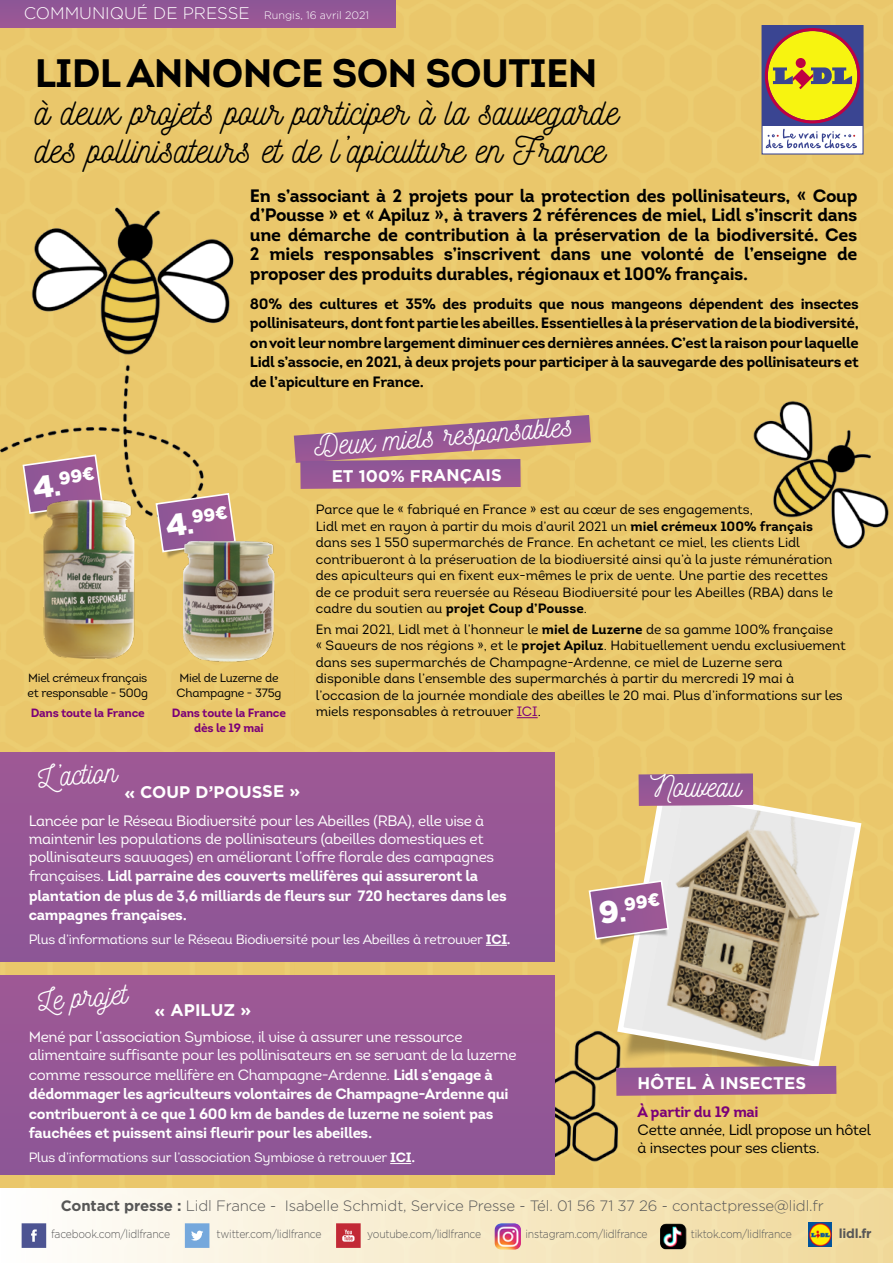
<style>
.page{position:relative;width:893px;height:1263px;background:#fff}
.page>*{position:absolute;margin:0;border:0;box-sizing:border-box;transform-origin:0 0}
.t1{font:700 39.6px "Intro";letter-spacing:-.02em;color:#000}
.t2{font:36.9px/37.2px "Nickainley";color:#000}
.t3{font:30px "Nickainley";color:#fff}
.t4{font:700 18px/19.5px "Intro";letter-spacing:-.02em;color:#000;text-align:justify}
.t5{font:700 16.8px "Gotham";letter-spacing:-.01em;color:#fff}
.t6{font:300 16.8px "Gotham";color:#fff}
.t7{font:15px/18px "Intro Book Alt";letter-spacing:-.02em;color:#fff}
.t8{font:700 15px/19.5px "Intro";letter-spacing:-.02em;color:#000;text-align:justify}
.t9{font:700 15px/19.5px "Intro";letter-spacing:-.02em;color:#fff}
.t10{font:300 15px "Gotham";letter-spacing:-.01em;color:#575757}
.t11{font:15px/18px "Intro Book Alt";letter-spacing:-.02em;color:#000}
.t12{font:700 15px "Intro";letter-spacing:-.02em;color:#7b0078}
.t13{font:13.5px/16.5px "Intro Book Alt";color:#000}
.t14{font:13.5px "Intro Book Alt";letter-spacing:-.02em;color:#fff}
.t15{font:700 13.5px "Intro";color:#000}
.t16{font:700 13.05px "Gotham";letter-spacing:-.02em;color:#575757}
.t17{font:12px/15px "Intro Book Alt";letter-spacing:-.02em;color:#000}
.t18{font:700 12px/15px "Intro";letter-spacing:-.02em;color:#7b0078;text-align:center}
.t19{font:300 11.55px "Gotham";letter-spacing:-.02em;color:#575757;scale:.9 1}
.s1{font-size:10.8px}
.s2{font-family:"Intro";font-weight:700}
.s3{font-family:"Intro Book Alt";font-weight:400}
.s4{color:#7b0078}
.s5{font-weight:700}
</style>
<div class="page">
<div style="left:0;top:0;width:893px;height:1188px;background:#eac76b"></div>
<div style="left:0;top:651px;width:294px;height:325px;background:#eac76b"></div>
<img style="left:575px;top:387px;width:318px;height:370px">
<div style="left:762px;top:26px;width:101px;height:128px;background:#fff"></div>
<svg style="left:766px;top:129px;width:91px;height:19px"></svg>
<div style="left:762px;top:25px;width:101px;height:101px;background:#3a4592"></div>
<svg style="left:765px;top:28px;width:95px;height:95px"></svg>
<div style="left:602px;top:997px;width:232px;height:119px;background:#eac76b"></div>
<svg style="left:614px;top:785px;width:250px;height:285px;background:#cbbd9d"></svg>
<div style="left:0;top:0;width:395px;height:28px;background:#955796"></div>
<svg style="left:294px;top:415px;width:297px;height:74px;background:#b37f87"></svg>
<svg style="left:616px;top:1066px;width:220px;height:30px;background:#9a5e92"></svg>
<svg style="left:639px;top:773px;width:114px;height:33px;background:#995c95"></svg>
<div style="left:0;top:752px;width:555px;height:210px;background:#965796"></div>
<div style="left:0;top:976px;width:555px;height:198px;background:#965796"></div>
<img style="left:26px;top:515px;width:9px;height:12px">
<img style="left:159px;top:553px;width:17px;height:12px">
<img style="left:593px;top:920px;width:82px;height:33px">
<div style="left:0;top:1188px;width:893px;height:75px;background:linear-gradient(to right,#fffffe,#eed899)"></div>
<img style="left:808px;top:1223px;width:23px;height:23px">
<svg style="left:22px;top:1223px;width:24px;height:25px"></svg>
<svg style="left:185px;top:1223px;width:24px;height:25px"></svg>
<svg style="left:336px;top:1223px;width:25px;height:25px"></svg>
<img style="left:495px;top:1223px;width:26px;height:26px">
<img style="left:660px;top:1223px;width:26px;height:26px">
<img style="left:35px;top:491px;width:106px;height:173px">
<img style="left:176px;top:499px;width:106px;height:165px">
<svg style="left:517px;top:717px;width:21px;height:1px"></svg>
<svg style="left:486px;top:945px;width:21px;height:1px"></svg>
<svg style="left:390px;top:1163px;width:21px;height:1px"></svg>
<svg style="left:22px;top:453px;width:82px;height:62px;background:#ab7e8c"></svg>
<svg style="left:155px;top:492px;width:82px;height:61px;background:#ab7e92"></svg>
<svg style="left:588px;top:879px;width:82px;height:61px;background:#b1839f"></svg>
<p class="t6" style="left:24px;top:2px;width:347px">COMMUNIQUÉ DE PRESSE <span class="s1">Rungis, 16 avril 2021</span></p>
<h1 class="t1" style="left:35px;top:48px;width:564px">LIDL ANNONCE SON SOUTIEN</h1>
<h2 class="t2" style="left:35px;top:93px;width:585px">à deux projets pour participer à la sauvegarde des pollinisateurs et de l’apiculture en France</h2>
<p class="t4" style="left:250px;top:186px;width:609px">En s’associant à 2 projets pour la protection des pollinisateurs, « Coup d’Pousse » et « Apiluz », à travers 2 références de miel, Lidl s’inscrit dans une démarche de contribution à la préservation de la biodiversité. Ces 2 miels responsables s’inscrivent dans une volonté de l’enseigne de proposer des produits durables, régionaux et 100% français.</p>
<p class="t8" style="left:250px;top:294px;width:611px">80% des cultures et 35% des produits que nous mangeons dépendent des insectes pollinisateurs, dont font partie les abeilles. Essentielles à la préservation de la biodiversité, on voit leur nombre largement diminuer ces dernières années. C’est la raison pour laquelle Lidl s’associe, en 2021, à deux projets pour participer à la sauvegarde des pollinisateurs et de l’apiculture en France.</p>
<h3 class="t3" style="left:312px;top:428px;width:261px;rotate:-5deg">Deux miels responsables</h3>
<p class="t17" style="left:27px;top:670px;width:122px">Miel crémeux français et responsable - 500g</p>
<p class="t18" style="left:31px;top:705px;width:116px">Dans toute la France</p>
<p class="t17" style="left:177px;top:670px;width:106px">Miel de Luzerne de<br>Champagne - 375g</p>
<p class="t18" style="left:172px;top:705px;width:116px">Dans toute la France dès le 19 mai</p>
<h3 class="t3" style="left:36px;top:758px;width:80px;rotate:-5deg">L’action</h3>
<p class="t5" style="left:124px;top:781px;width:177px">« COUP D’POUSSE »</p>
<p class="t5" style="left:332px;top:464px;width:172px">ET 100% FRANÇAIS</p>
<p class="t13" style="left:316px;top:501px;width:519px">Parce que le « fabriqué en France » est au cœur de ses engagements,<br>Lidl met en rayon à partir du mois d’avril 2021 un <span class="s2">miel crémeux 100% français </span>dans ses 1 550 supermarchés de France. En achetant ce miel, les clients Lidl contribueront à la préservation de la biodiversité ainsi qu’à la juste rémunération des apiculteurs qui en fixent eux-mêmes le prix de vente. Une partie des recettes de ce produit sera reversée au Réseau Biodiversité pour les Abeilles (RBA) dans le</p>
<p class="t15" style="left:316px;top:600px;width:273px"><span class="s3">cadre du soutien au</span> projet Coup d’Pousse<span class="s3">.</span></p>
<p class="t13" style="left:316px;top:621px;width:531px">En mai 2021, Lidl met à l’honneur le <span class="s2">miel de Luzerne</span> de sa gamme 100% française<br>« Saveurs de nos régions », et le <span class="s2">projet Apiluz</span>. Habituellement vendu exclusivement dans ses supermarchés de Champagne-Ardenne, ce miel de Luzerne sera disponible dans l’ensemble des supermarchés à partir du mercredi 19 mai à l’occasion de la journée mondiale des abeilles le 20 mai. Plus d’informations sur les miels responsables à retrouver <span class="s4">ICI</span>.</p>
<h3 class="t3" style="left:650px;top:767px;width:92px">Nouveau</h3>
<p class="t7" style="left:29px;top:811px;width:467px">Lancée par le Réseau Biodiversité pour les Abeilles (RBA), elle vise à maintenir les populations de pollinisateurs (abeilles domestiques et pollinisateurs sauvages) en améliorant l’offre florale des campagnes</p>
<p class="t9" style="left:29px;top:866px;width:480px"><span class="s3">françaises.</span> Lidl parraine des couverts mellifères qui assureront la plantation de plus de 3,6 milliards de fleurs sur 720 hectares dans les campagnes françaises.</p>
<p class="t14" style="left:29px;top:931px;width:483px">Plus d’informations sur le Réseau Biodiversité pour les Abeilles à retrouver <span class="s2">ICI.</span></p>
<h3 class="t3" style="left:36px;top:981px;width:91px;rotate:-5deg">Le projet</h3>
<p class="t5" style="left:155px;top:999px;width:98px">« APILUZ »</p>
<p class="t7" style="left:29px;top:1028px;width:489px">Mené par l’association Symbiose, il vise à assurer une ressource alimentaire suffisante pour les pollinisateurs en se servant de la luzerne</p>
<p class="t7" style="left:29px;top:1066px;width:465px">comme ressource mellifère en Champagne-Ardenne. <span class="s2">Lidl s’engage à</span></p>
<p class="t9" style="left:29px;top:1084px;width:481px">dédommager les agriculteurs volontaires de Champagne-Ardenne qui contribueront à ce que 1 600 km de bandes de luzerne ne soient pas fauchées et puissent ainsi fleurir pour les abeilles.</p>
<p class="t14" style="left:29px;top:1149px;width:388px">Plus d’informations sur l’association Symbiose à retrouver <span class="s2">ICI.</span></p>
<p class="t5" style="left:637px;top:1071px;width:170px">HÔTEL À INSECTES</p>
<p class="t12" style="left:637px;top:1102px;width:123px">À partir du 19 mai</p>
<p class="t11" style="left:637px;top:1120px;width:235px">Cette année, Lidl propose un hôtel à insectes pour ses clients.</p>
<p class="t10" style="left:61px;top:1196px;width:764px"><span class="s5">Contact presse :</span> Lidl France - Isabelle Schmidt, Service Presse - Tél. 01 56 71 37 26 - contactpresse@lidl.fr</p>
<p class="t19" style="left:51px;top:1227px;width:134px">facebook.com/lidlfrance</p>
<p class="t19" style="left:217px;top:1227px;width:118px">twitter.com/lidlfrance</p>
<p class="t19" style="left:367px;top:1227px;width:128px">youtube.com/lidlfrance</p>
<p class="t19" style="left:526px;top:1227px;width:137px">instagram.com/lidlfrance</p>
<p class="t19" style="left:691px;top:1227px;width:114px">tiktok.com/lidlfrance</p>
<p class="t16" style="left:839px;top:1224px;width:34px">lidl.fr</p>
</div>
